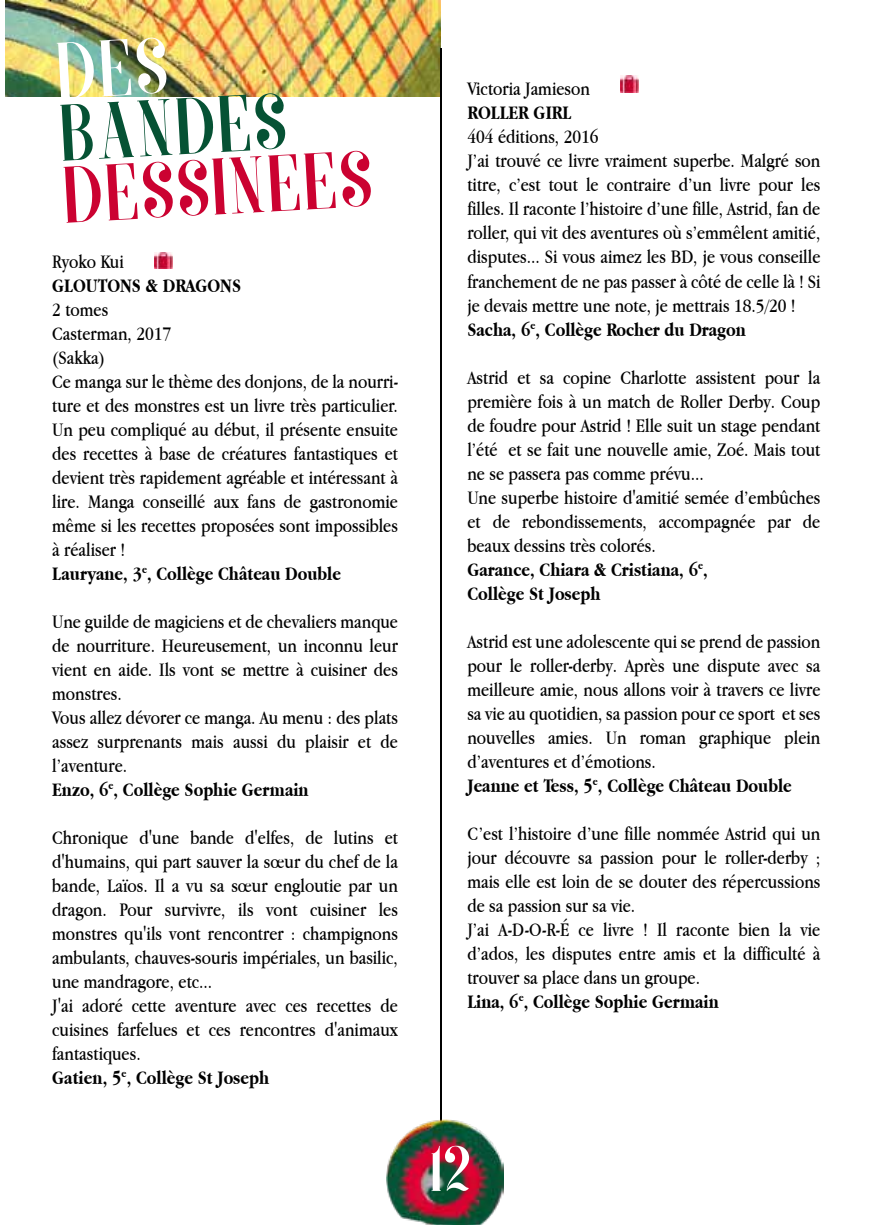
<style>
.page{position:relative;width:876px;height:1225px;background:#fff}
.page>*{position:absolute;margin:0;border:0;box-sizing:border-box;transform-origin:0 0}
.t1{font:74.6px/62px "MORVA";color:#cb0231}
.t2{font:60px "MORVA";color:#fff}
.t3{font:20px/24px "Apple Garamond";color:#000}
.s1{color:#fff}
.s2{color:#065234}
.s3{font-weight:700}
</style>
<div class="page">
<img style="left:6px;top:0;width:434px;height:96px">
<img style="left:441px;top:48px;width:1px;height:1071px">
<img style="left:154px;top:252px;width:19px;height:16px">
<img style="left:620px;top:76px;width:19px;height:16px">
<img style="left:387px;top:1119px;width:116px;height:105px">
<p class="t1" style="left:55px;top:45px;width:310px;rotate:-3deg"><span class="s1">Des </span><span class="s2">bandes </span>dessinees</p>
<p class="t3" style="left:52px;top:249px;width:347px">Ryoko Kui<br><span class="s3">GLOUTONS &amp; DRAGONS<br></span>2 tomes<br>Casterman, 2017<br>(Sakka)<br>Ce manga sur le thème des donjons, de la nourri&shy;ture et des monstres est un livre très particulier.<br>Un peu compliqué au début, il présente ensuite des recettes à base de créatures fantastiques et devient très rapidement agréable et intéressant à lire. Manga conseillé aux fans de gastronomie même si les recettes proposées sont impossibles à réaliser !<br><span class="s3">Lauryane, 3</span><sup>e</sup><span class="s3">, Collège Château Double</span></p>
<p class="t3" style="left:52px;top:609px;width:347px">Une guilde de magiciens et de chevaliers manque de nourriture. Heureusement, un inconnu leur vient en aide. Ils vont se mettre à cuisiner des monstres.<br>Vous allez dévorer ce manga. Au menu : des plats assez surprenants mais aussi du plaisir et de l’aventure.<br><span class="s3">Enzo, 6</span><sup>e</sup><span class="s3">, Collège Sophie Germain</span></p>
<p class="t3" style="left:52px;top:825px;width:347px">Chronique d'une bande d'elfes, de lutins et d'humains, qui part sauver la sœur du chef de la bande, Laïos. Il a vu sa sœur engloutie par un dragon. Pour survivre, ils vont cuisiner les monstres qu'ils vont rencontrer : champignons ambulants, chauves-souris impériales, un basilic, une mandragore, etc...<br>J'ai adoré cette aventure avec ces recettes de cuisines farfelues et ces rencontres d'animaux fantastiques.<br><span class="s3">Gatien, 5</span><sup>e</sup><span class="s3">, Collège St Joseph</span></p>
<p class="t3" style="left:467px;top:77px;width:355px">Victoria Jamieson<br><span class="s3">ROLLER GIRL<br></span>404 éditions, 2016<br>J’ai trouvé ce livre vraiment superbe. Malgré son titre, c’est tout le contraire d’un livre pour les filles. Il raconte l’histoire d’une fille, Astrid, fan de roller, qui vit des aventures où s’emmêlent amitié, disputes... Si vous aimez les BD, je vous conseille franchement de ne pas passer à côté de celle là ! Si je devais mettre une note, je mettrais 18.5/20 !<br><span class="s3">Sacha, 6</span><sup>e</sup><span class="s3">, Collège Rocher du Dragon</span></p>
<p class="t3" style="left:467px;top:365px;width:355px">Astrid et sa copine Charlotte assistent pour la première fois à un match de Roller Derby. Coup de foudre pour Astrid ! Elle suit un stage pendant l’été et se fait une nouvelle amie, Zoé. Mais tout ne se passera pas comme prévu...<br>Une superbe histoire d'amitié semée d’embûches et de rebondissements, accompagnée par de beaux dessins très colorés.<br><span class="s3">Garance, Chiara &amp; Cristiana, 6</span><sup>e</sup><span class="s3">,<br>Collège St Joseph</span></p>
<p class="t3" style="left:467px;top:629px;width:355px">Astrid est une adolescente qui se prend de passion pour le roller-derby. Après une dispute avec sa meilleure amie, nous allons voir à travers ce livre sa vie au quotidien, sa passion pour ce sport et ses nouvelles amies. Un roman graphique plein d’aventures et d’émotions.<br><span class="s3">Jeanne et Tess, 5</span><sup>e</sup><span class="s3">, Collège Château Double</span></p>
<p class="t3" style="left:467px;top:821px;width:355px">C’est l’histoire d’une fille nommée Astrid qui un jour découvre sa passion pour le roller-derby ; mais elle est loin de se douter des répercussions de sa passion sur sa vie.<br>J’ai A-D-O-R-É ce livre ! Il raconte bien la vie d’ados, les disputes entre amis et la difficulté à trouver sa place dans un groupe.<br><span class="s3">Lina, 6</span><sup>e</sup><span class="s3">, Collège Sophie Germain</span></p>
<p class="t2" style="left:431px;top:1145px;width:40px">12</p>
</div>
